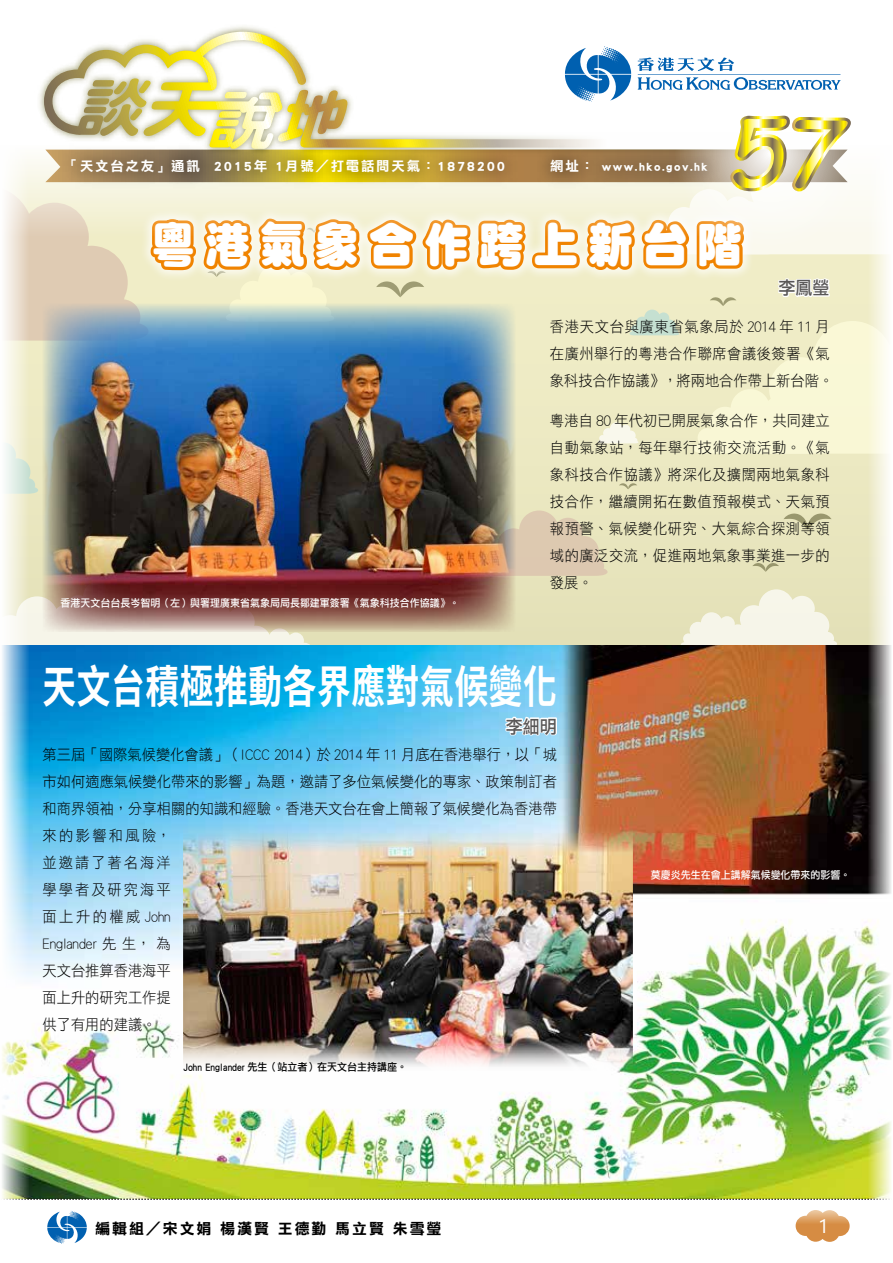
<style>
.page{position:relative;width:893px;height:1263px;background:#fff}
.page>*{position:absolute;margin:0;border:0;box-sizing:border-box;transform-origin:0 0}
.t1{font:48px "DF Yuan W12 WINP BF";letter-spacing:.2em;color:#fff;scale:.95 1}
.t2{font:700 45px "Noto Sans Hant";letter-spacing:.015em;color:#fff;scale:.75 1}
.t3{font:19.5px "Ebrima";color:#fff}
.t4{font:18px "DF Li Hei Md HK BF";color:#595757;scale:.95 1}
.t5{font:15px/27px "DF Hei Lt HKP BF";letter-spacing:.005em;color:#000;text-align:justify;scale:.95 1}
.t6{font:15px/27px "DF Hei Lt HKP BF";letter-spacing:.035em;color:#000;scale:.95 1}
.t7{font:15px "DF Li Hei W7 WINP BF";letter-spacing:.125em;color:#000}
.t8{font:13.5px "DF Li Hei W7 WINP BF";letter-spacing:.125em;color:#fff}
.t9{font:12px "DF Li Hei W7 WINP BF";letter-spacing:.125em;color:#fff}
.t10{font:10.5px "DF Li Hei Md HK BF";color:#fff;scale:.95 1}
.t11{font:10.5px "DF Li Hei Md HK BF";color:#000;scale:.95 1}
.s1{font-size:13.5px}
</style>
<div class="page">
<img style="left:29px;top:645px;width:834px;height:553px">
<svg style="left:503px;top:714px;width:56px;height:23px"></svg>
<img style="left:183px;top:823px;width:449px;height:249px">
<svg style="left:796px;top:1210px;width:54px;height:32px"></svg>
<svg style="left:47px;top:1211px;width:40px;height:33px"></svg>
<img style="left:29px;top:32px;width:834px;height:613px">
<img style="left:41px;top:137px;width:815px;height:67px">
<svg style="left:29px;top:1198px;width:834px;height:2px"></svg>
<svg style="left:2px;top:159px;width:27px;height:1041px"></svg>
<svg style="left:863px;top:196px;width:28px;height:1004px"></svg>
<p class="t8" style="left:65px;top:159px;width:442px">「天文台之友」通訊 2015年 1月號／打電話問天氣：1878200</p>
<p class="t9" style="left:550px;top:161px;width:159px"><span class="s1">網址：</span> www.hko.gov.hk</p>
<h1 class="t1" style="left:150px;top:221px;width:625px">粵港氣象合作跨上新台階</h1>
<p class="t4" style="left:778px;top:279px;width:56px">李鳳瑩</p>
<p class="t10" style="left:61px;top:597px;width:422px">香港天文台台長岑智明（左）與署理廣東省氣象局局長鄒建軍簽署《氣象科技合作協議》。</p>
<p class="t6" style="left:550px;top:313px;width:300px">香港天文台與廣東省氣象局於 2014 年 11 月在廣州舉行的粵港合作聯席會議後簽署《氣象科技合作協議》，將兩地合作帶上新台階。</p>
<p class="t5" style="left:550px;top:407px;width:296px">粵港自 80 年代初已開展氣象合作，共同建立自動氣象站，每年舉行技術交流活動。《氣象科技合作協議》將深化及擴闊兩地氣象科技合作，繼續開拓在數值預報模式、天氣預報預警、氣候變化研究、大氣綜合探測等領域的廣泛交流，促進兩地氣象事業進一步的發展。</p>
<h2 class="t2" style="left:43px;top:661px;width:687px">天文台積極推動各界應對氣候變化</h2>
<p class="t4" style="left:506px;top:717px;width:56px">李細明</p>
<p class="t5" style="left:43px;top:741px;width:543px;text-align:left">第三屆「國際氣候變化會議」（ICCC 2014）於 2014 年 11 月底在香港舉行，以「城市如何適應氣候變化帶來的影響」為題，邀請了多位氣候變化的專家、政策制訂者和商界領袖，分享相關的知識和經驗。香港天文台在會上簡報了氣候變化為香港帶來的影響和風險，<br>並邀請了著名海洋<br>學學者及研究海平<br>面上升的權威 John<br>Englander 先生，為<br>天文台推算香港海平<br>面上升的研究工作提<br>供了有用的建議。</p>
<p class="t11" style="left:183px;top:1061px;width:237px">John Englander 先生（站立者）在天文台主持講座。</p>
<p class="t7" style="left:95px;top:1221px;width:348px">編輯組／宋文娟 楊漢賢 王德勤 馬立賢 朱雪瑩</p>
<p class="t10" style="left:651px;top:869px;width:211px">莫慶炎先生在會上講解氣候變化帶來的影響。</p>
<h3 class="t3" style="left:818px;top:1212px;width:12px">1</h3>
</div>
